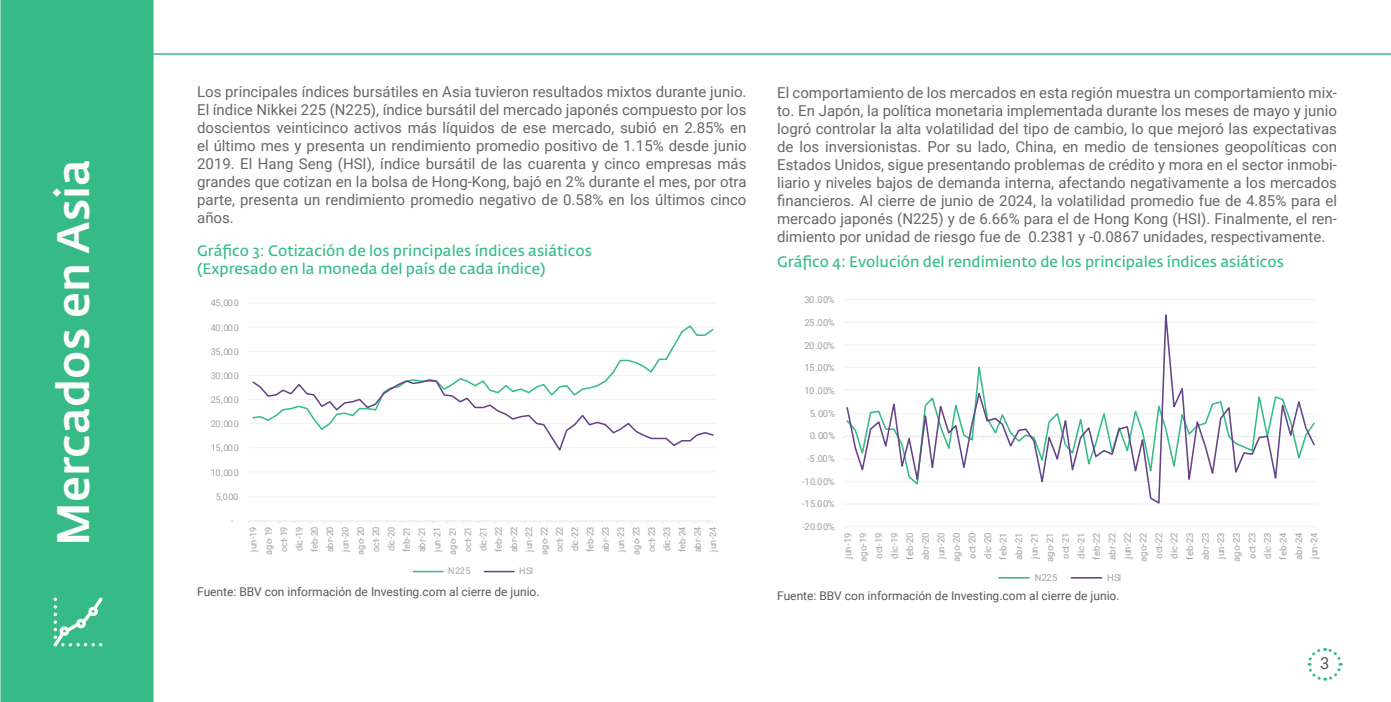
<style>
.page{position:relative;width:1391px;height:702px;background:#fff}
.page>*{position:absolute;margin:0;border:0;box-sizing:border-box;transform-origin:0 0}
.t1{font:500 45px "Fedra Sans Std";color:#fcfcfc}
.t2{font:16.5px "Roboto";color:#58595c}
.t3{font:15px/18px "Roboto";color:#67676a;text-align:justify}
.t4{font:15px "Fedra Sans Std";color:#36bc87}
.t5{font:12px "Roboto";color:#58595c}
.t6{font:9.45px "Roboto";letter-spacing:.05em;color:#a0a1a3}
.t7{font:9.3px/15.6px "Roboto";letter-spacing:-.045em;color:#a0a1a3;text-align:center}
.t8{font:9.15px/15.3px "Roboto";letter-spacing:-.05em;color:#a0a1a3;text-align:center}
</style>
<div class="page">
<div style="left:1px;top:1px;width:152px;height:700px;background:#36bb87"></div>
<div style="left:0;top:0;width:154px;height:702px;border:2px solid #36bc87"></div>
<img style="left:53px;top:597px;width:50px;height:50px">
<hr style="left:149px;top:53px;width:1241px;height:2px;background:#36bc87">
<svg style="left:1307px;top:648px;width:36px;height:33px"></svg>
<hr style="left:249px;top:496px;width:467px;height:1px;background:#f2f2f2">
<hr style="left:249px;top:471px;width:467px;height:1px;background:#f2f2f2">
<hr style="left:249px;top:447px;width:467px;height:1px;background:#f2f2f2">
<hr style="left:249px;top:423px;width:467px;height:1px;background:#f2f2f2">
<hr style="left:249px;top:399px;width:467px;height:1px;background:#f2f2f2">
<hr style="left:249px;top:375px;width:467px;height:1px;background:#f2f2f2">
<hr style="left:249px;top:350px;width:467px;height:2px;background:#f2f2f2">
<hr style="left:249px;top:326px;width:467px;height:2px;background:#f2f2f2">
<hr style="left:249px;top:302px;width:467px;height:1px;background:#f2f2f2">
<hr style="left:249px;top:520px;width:467px;height:1px;background:#e9e9ea">
<svg style="left:607px;top:325px;width:107px;height:53px"></svg>
<svg style="left:252px;top:378px;width:462px;height:73px"></svg>
<hr style="left:413px;top:570px;width:30px;height:2px;background:#36bc87">
<hr style="left:484px;top:570px;width:30px;height:2px;background:#654388">
<hr style="left:843px;top:526px;width:474px;height:1px;background:#f2f2f2">
<hr style="left:843px;top:503px;width:474px;height:1px;background:#f2f2f2">
<hr style="left:843px;top:481px;width:474px;height:1px;background:#f2f2f2">
<hr style="left:843px;top:458px;width:474px;height:1px;background:#f2f2f2">
<hr style="left:843px;top:413px;width:474px;height:1px;background:#f2f2f2">
<hr style="left:843px;top:389px;width:474px;height:1px;background:#f2f2f2">
<hr style="left:843px;top:367px;width:474px;height:1px;background:#f2f2f2">
<hr style="left:843px;top:344px;width:474px;height:1px;background:#f2f2f2">
<hr style="left:843px;top:321px;width:474px;height:2px;background:#f2f2f2">
<hr style="left:843px;top:299px;width:474px;height:1px;background:#f2f2f2">
<hr style="left:843px;top:435px;width:474px;height:2px;background:#e9e9ea">
<svg style="left:845px;top:314px;width:471px;height:190px"></svg>
<hr style="left:999px;top:577px;width:30px;height:1px;background:#36bc87">
<hr style="left:1071px;top:577px;width:30px;height:1px;background:#654388">
<p class="t1" style="left:45px;top:546px;width:388px;rotate:-90deg">Mercados en Asia</p>
<p class="t3" style="left:197px;top:82px;width:551px">Los principales índices bursátiles en Asia tuvieron resultados mixtos durante junio.<br>El índice Nikkei 225 (N225), índice bursátil del mercado japonés compuesto por los doscientos veinticinco activos más líquidos de ese mercado, subió en 2.85% en el último mes y presenta un rendimiento promedio positivo de 1.15% desde junio 2019. El Hang Seng (HSI), índice bursátil de las cuarenta y cinco empresas más grandes que cotizan en la bolsa de Hong-Kong, bajó en 2% durante el mes, por otra parte, presenta un rendimiento promedio negativo de 0.58% en los últimos cinco años.</p>
<p class="t4" style="left:197px;top:241px;width:396px">Gráfico 3: Cotización de los principales índices asiáticos</p>
<p class="t4" style="left:197px;top:259px;width:350px">(Expresado en la moneda del país de cada índice)</p>
<p class="t8" style="left:211px;top:295px;width:30px">45,000</p>
<p class="t8" style="left:211px;top:319px;width:30px">40,000</p>
<p class="t8" style="left:211px;top:343px;width:30px">35,000</p>
<p class="t8" style="left:211px;top:367px;width:30px">30,000</p>
<p class="t8" style="left:211px;top:392px;width:30px">25,000</p>
<p class="t8" style="left:211px;top:416px;width:30px">20,000</p>
<p class="t8" style="left:211px;top:440px;width:30px">15,000</p>
<p class="t8" style="left:211px;top:464px;width:30px">10,000</p>
<p class="t8" style="left:216px;top:488px;width:24px">5,000</p>
<p class="t8" style="left:231px;top:512px;width:4px">-</p>
<p class="t8" style="left:245px;top:554px;width:30px;rotate:-90deg">jun-19 ago-19 oct-19 dic-19 feb-20 abr-20 jun-20 ago-20 oct-20 dic-20 feb-21 abr-21 jun-21 ago-21 oct-21 dic-21 feb-22 abr-22 jun-22 ago-22 oct-22 dic-22 feb-23 abr-23 jun-23 ago-23 oct-23 dic-23 feb-24 abr-24 jun-24</p>
<p class="t8" style="left:448px;top:563px;width:24px">N225</p>
<p class="t8" style="left:519px;top:563px;width:15px">HSI</p>
<p class="t3" style="left:777px;top:83px;width:561px">El comportamiento de los mercados en esta región muestra un comportamiento mix&shy;to. En Japón, la política monetaria implementada durante los meses de mayo y junio logró controlar la alta volatilidad del tipo de cambio, lo que mejoró las expectativas de los inversionistas. Por su lado, China, en medio de tensiones geopolíticas con Estados Unidos, sigue presentando problemas de crédito y mora en el sector inmobi&shy;liario y niveles bajos de demanda interna, afectando negativamente a los mercados financieros. Al cierre de junio de 2024, la volatilidad promedio fue de 4.85% para el mercado japonés (N225) y de 6.66% para el de Hong Kong (HSI). Finalmente, el ren&shy;dimiento por unidad de riesgo fue de 0.2381 y -0.0867 unidades, respectivamente.</p>
<p class="t4" style="left:777px;top:252px;width:508px">Gráfico 4: Evolución del rendimiento de los principales índices asiáticos</p>
<p class="t6" style="left:804px;top:293px;width:32px">30.00%</p>
<p class="t6" style="left:804px;top:316px;width:32px">25.00%</p>
<p class="t6" style="left:804px;top:338px;width:32px">20.00%</p>
<p class="t6" style="left:804px;top:361px;width:32px">15.00%</p>
<p class="t6" style="left:804px;top:384px;width:32px">10.00%</p>
<p class="t6" style="left:810px;top:406px;width:27px">5.00%</p>
<p class="t6" style="left:810px;top:429px;width:27px">0.00%</p>
<p class="t6" style="left:807px;top:452px;width:29px">-5.00%</p>
<p class="t6" style="left:802px;top:474px;width:34px">-10.00%</p>
<p class="t6" style="left:802px;top:497px;width:34px">-15.00%</p>
<p class="t6" style="left:802px;top:520px;width:34px">-20.00%</p>
<p class="t7" style="left:839px;top:561px;width:31px;rotate:-90deg">jun-19 ago-19 oct-19 dic-19 feb-20 abr-20 jun-20 ago-20 oct-20 dic-20 feb-21 abr-21 jun-21 ago-21 oct-21 dic-21 feb-22 abr-22 jun-22 ago-22 oct-22 dic-22 feb-23 abr-23 jun-23 ago-23 oct-23 dic-23 feb-24 abr-24 jun-24</p>
<p class="t6" style="left:1034px;top:570px;width:24px">N225</p>
<p class="t6" style="left:1107px;top:570px;width:16px">HSI</p>
<p class="t5" style="left:197px;top:583px;width:344px">Fuente: BBV con información de Investing.com al cierre de junio.</p>
<p class="t5" style="left:777px;top:587px;width:344px">Fuente: BBV con información de Investing.com al cierre de junio.</p>
<p class="t2" style="left:1320px;top:651px;width:11px">3</p>
</div>
